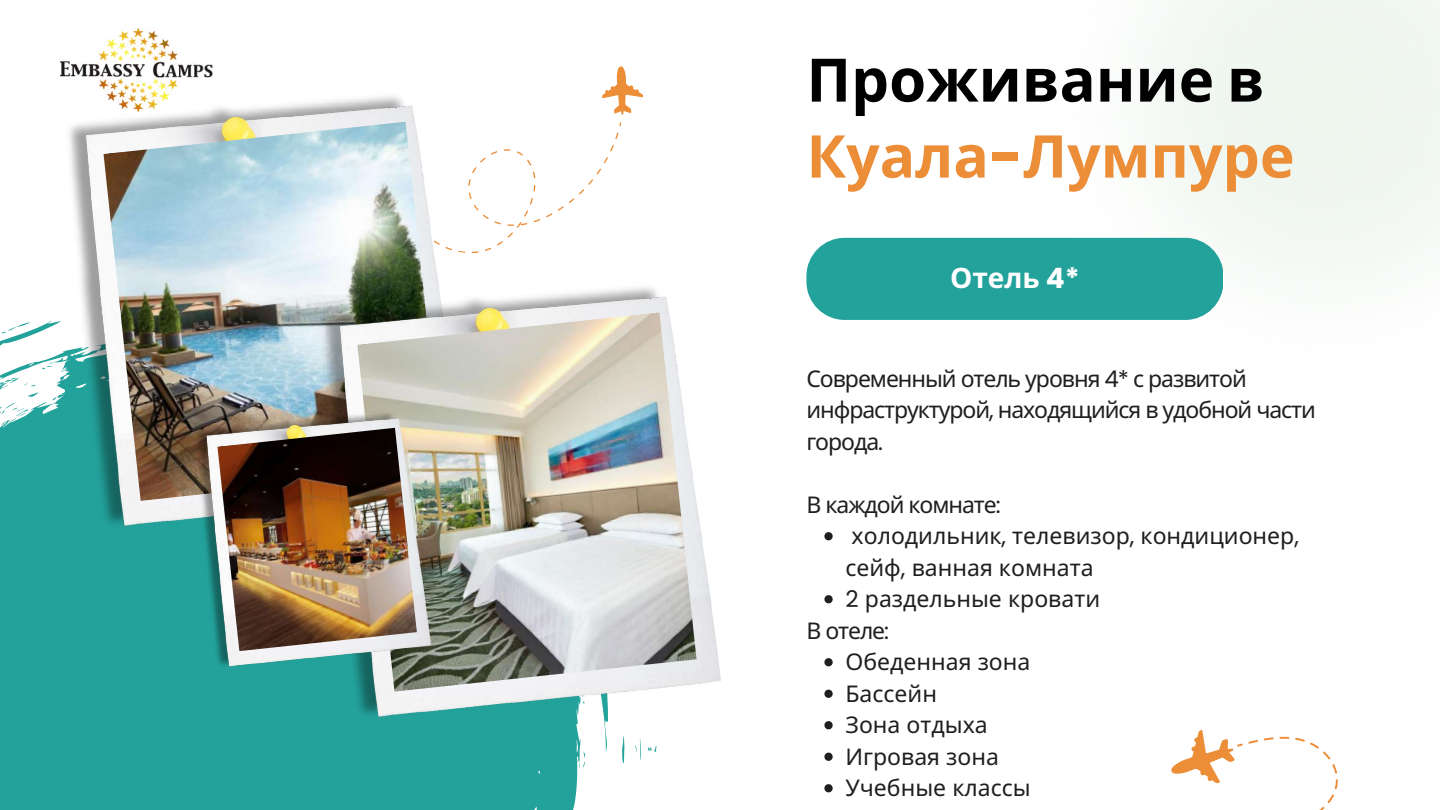
<style>
.page{position:relative;width:1440px;height:810px;background:#fff}
.page>*{position:absolute;margin:0;border:0;box-sizing:border-box;transform-origin:0 0}
.t1{font:700 60px "Noto Sans";color:#000}
.t2{font:700 59px "Noto Sans";color:#ec8d38}
.t3{font:700 28.1px "Noto Sans";color:#fff}
.t4{font:23px "Noto Sans";color:#201e1e}
.t5{font:23px/31.5px "Noto Sans";letter-spacing:-.045em;color:#201e1e}
.s1{font-family:"Poppins"}
</style>
<div class="page">
<img style="left:1005px;top:0;width:435px;height:320px">
<svg style="left:622px;top:735px;width:3px;height:28px"></svg>
<svg style="left:635px;top:738px;width:6px;height:23px"></svg>
<svg style="left:648px;top:746px;width:9px;height:6px"></svg>
<div style="left:0;top:422px;width:608px;height:388px;background:#23a29b"></div>
<svg style="left:0;top:321px;width:63px;height:101px"></svg>
<svg style="left:583px;top:751px;width:3px;height:17px"></svg>
<svg style="left:468px;top:66px;width:175px;height:188px"></svg>
<img style="left:63px;top:96px;width:402px;height:433px">
<img style="left:104px;top:122px;width:339px;height:379px">
<img style="left:317px;top:281px;width:403px;height:439px">
<img style="left:357px;top:313px;width:340px;height:379px">
<img style="left:194px;top:409px;width:237px;height:259px">
<img style="left:217px;top:428px;width:200px;height:223px">
<div style="left:806px;top:238px;width:417px;height:82px;background:#23a29b;border-radius:38px"></div>
<svg style="left:824px;top:532px;width:9px;height:8px"></svg>
<svg style="left:824px;top:595px;width:9px;height:8px"></svg>
<svg style="left:824px;top:658px;width:9px;height:8px"></svg>
<svg style="left:824px;top:690px;width:9px;height:8px"></svg>
<svg style="left:824px;top:721px;width:9px;height:8px"></svg>
<svg style="left:824px;top:753px;width:9px;height:8px"></svg>
<svg style="left:824px;top:784px;width:9px;height:8px"></svg>
<svg style="left:1171px;top:730px;width:167px;height:80px"></svg>
<img style="left:61px;top:28px;width:151px;height:83px">
<h1 class="t1" style="left:806px;top:37px;width:460px">Проживание в</h1>
<h2 class="t2" style="left:806px;top:115px;width:490px">Куала<span class="s1">-</span>Лумпуре</h2>
<p class="t3" style="left:950px;top:258px;width:131px">Отель <span class="s1">4*</span></p>
<p class="t5" style="left:806px;top:362px;width:511px">Современный отель уровня <span class="s1">4*</span> с развитой инфраструктурой<span class="s1">,</span> находящийся в удобной части города<span class="s1">.</span></p>
<p class="t5" style="left:806px;top:488px;width:196px">В каждой комнате<span class="s1">:</span></p>
<p class="t4" style="left:852px;top:520px;width:449px">холодильник<span class="s1">,</span> телевизор<span class="s1">,</span> кондиционер<span class="s1">,</span></p>
<p class="t4" style="left:846px;top:551px;width:250px">сейф<span class="s1">,</span> ванная комната</p>
<p class="t4" style="left:846px;top:583px;width:256px"><span class="s1">2</span> раздельные кровати</p>
<p class="t4" style="left:806px;top:614px;width:84px">В отеле<span class="s1">:</span></p>
<p class="t4" style="left:846px;top:646px;width:186px">Обеденная зона</p>
<p class="t4" style="left:846px;top:677px;width:93px">Бассейн</p>
<p class="t4" style="left:846px;top:709px;width:144px">Зона отдыха</p>
<p class="t4" style="left:846px;top:740px;width:155px">Игровая зона</p>
<p class="t4" style="left:846px;top:772px;width:187px">Учебные классы</p>
</div>
